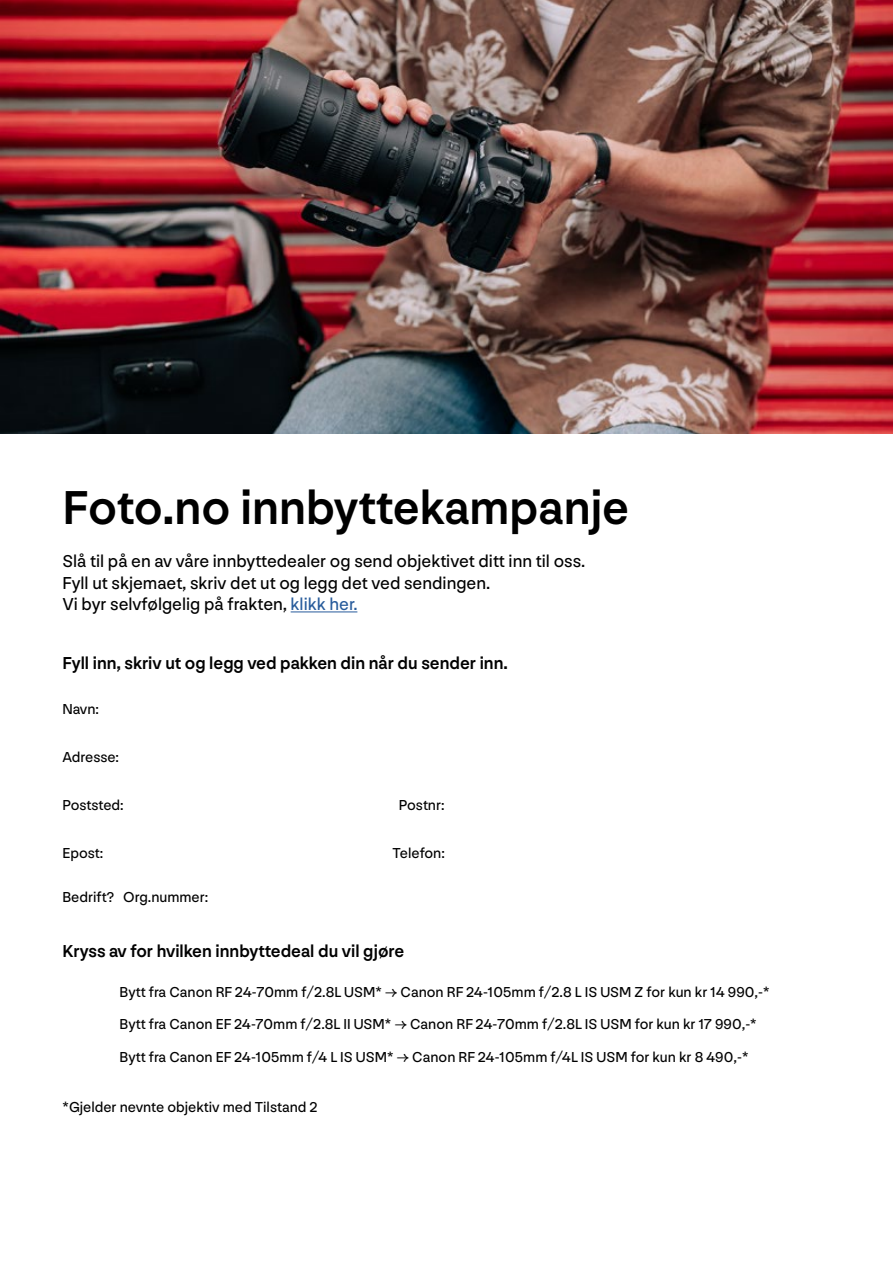
<style>
.page{position:relative;width:893px;height:1263px;background:#fff}
.page>*{position:absolute;margin:0;border:0;box-sizing:border-box;transform-origin:0 0}
.t1{font:500 49.5px "NN Nouvelle Grotesk";color:#000}
.t2{font:18px/21.6px "NN Nouvelle Grotesk";color:#000}
.t3{font:500 18px "NN Nouvelle Grotesk";color:#000}
.t4{font:15px/32.5px "NN Nouvelle Grotesk";color:#000}
.s1{color:#275b9b}
</style>
<div class="page">
<img style="left:0;top:0;width:893px;height:434px">
<hr style="left:291px;top:611px;width:66px;height:1px;background:#275b9b">
<h1 class="t1" style="left:62px;top:478px;width:568px">Foto.no innbyttekampanje</h1>
<p class="t2" style="left:62px;top:550px;width:524px">Slå til på en av våre innbyttedealer og send objektivet ditt inn til oss.<br>Fyll ut skjemaet, skriv det ut og legg det ved sendingen.<br>Vi byr selvfølgelig på frakten, <span class="s1">klikk her.</span></p>
<p class="t3" style="left:62px;top:652px;width:447px">Fyll inn, skriv ut og legg ved pakken din når du sender inn.</p>
<p class="t4" style="left:62px;top:693px;width:38px">Navn:</p>
<p class="t4" style="left:62px;top:741px;width:58px">Adresse:</p>
<p class="t4" style="left:62px;top:789px;width:63px">Poststed:</p>
<p class="t4" style="left:399px;top:789px;width:47px">Postnr:</p>
<p class="t4" style="left:62px;top:837px;width:43px">Epost:</p>
<p class="t4" style="left:393px;top:837px;width:54px">Telefon:</p>
<p class="t4" style="left:62px;top:880px;width:147px">Bedrift? Org.nummer:</p>
<p class="t3" style="left:62px;top:941px;width:343px">Kryss av for hvilken innbyttedeal du vil gjøre</p>
<p class="t4" style="left:120px;top:975px;width:651px">Bytt fra Canon RF 24-70mm f/2.8L USM* → Canon RF 24-105mm f/2.8 L IS USM Z for kun kr 14 990,-*<br>Bytt fra Canon EF 24-70mm f/2.8L II USM* → Canon RF 24-70mm f/2.8L IS USM for kun kr 17 990,-*<br>Bytt fra Canon EF 24-105mm f/4 L IS USM* → Canon RF 24-105mm f/4L IS USM for kun kr 8 490,-*</p>
<p class="t4" style="left:63px;top:1090px;width:257px">*Gjelder nevnte objektiv med Tilstand 2</p>
</div>
